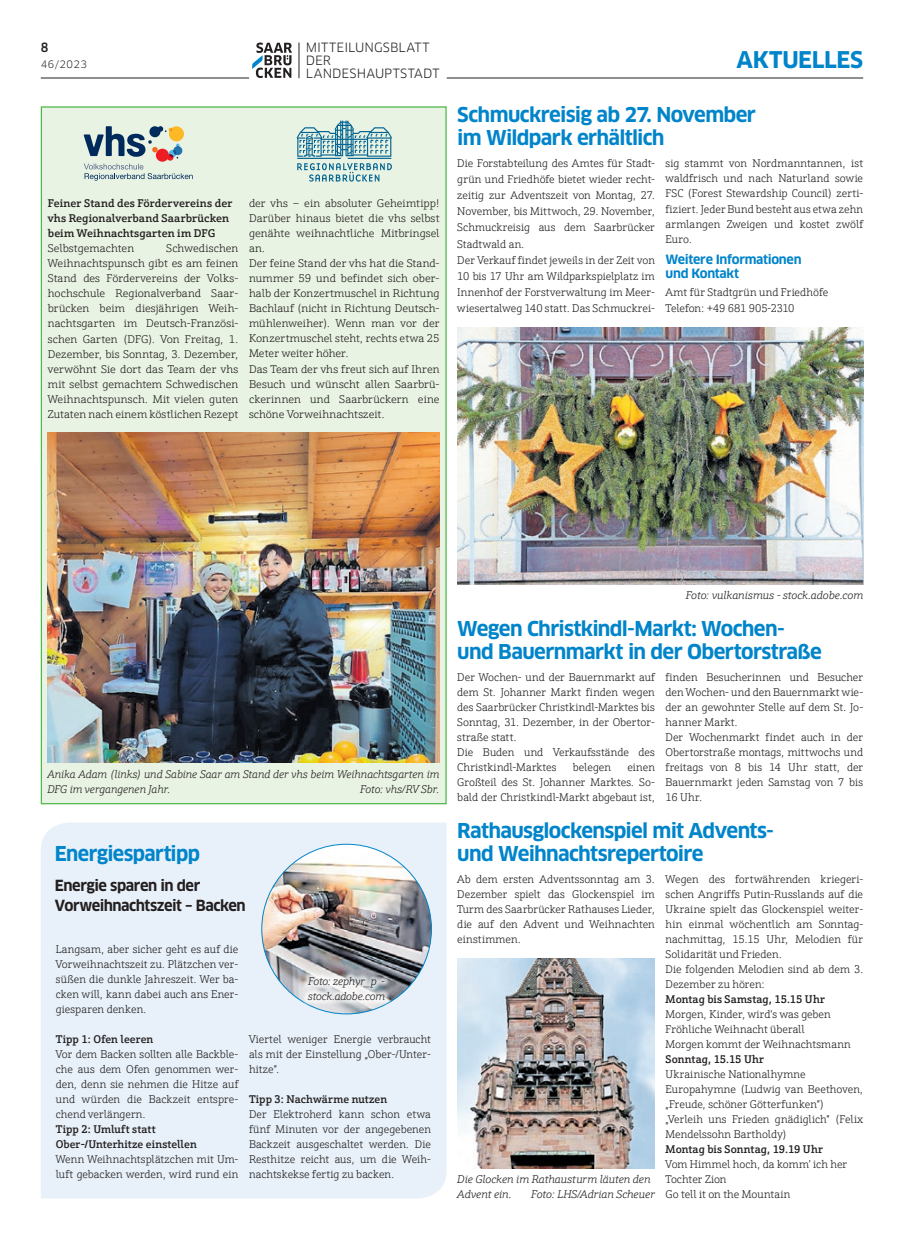
<style>
.page{position:relative;width:904px;height:1241px;background:#fff}
.page>*{position:absolute;margin:0;border:0;box-sizing:border-box;transform-origin:0 0}
.t1{font:700 22.5px "Clan OT";letter-spacing:-.015em;color:#0084ca}
.t2{font:700 20px/22.5px "Clan OT";letter-spacing:-.035em;color:#0084ca}
.t3{font:700 15px/20px "Clan OT";letter-spacing:-.04em;color:#231f20}
.t4{font:12.5px/12.8px "Clan OT";letter-spacing:.005em;color:#231f20}
.t5{font:700 12.5px/13.9px "Clan OT";letter-spacing:-.025em;color:#0084ca}
.t6{font:500 12.5px "Clan OT";color:#231f20;scale:.95 1}
.t7{font:300 11.25px/15px "Schnebel Slab Pro";color:#231f20}
.t8{font:500 11.25px/15px "Schnebel Slab Pro";color:#231f20}
.t9{font:italic 300 11.25px/15px "Schnebel Slab Pro";letter-spacing:-.005em;color:#231f20}
.t10{font:10px "Clan OT";letter-spacing:.045em;color:#231f20}
</style>
<div class="page">
<hr style="left:446px;top:78px;width:417px;height:1px;background:#231f20">
<hr style="left:41px;top:78px;width:208px;height:1px;background:#231f20">
<svg style="left:252px;top:43px;width:40px;height:35px"></svg>
<hr style="left:299px;top:43px;width:1px;height:35px;background:#231f20">
<img style="left:457px;top:958px;width:198px;height:210px">
<div style="left:41px;top:106px;width:405px;height:698px;background:#e9f3e3;border:1px solid #4cb848"></div>
<svg style="left:84px;top:126px;width:109px;height:55px"></svg>
<svg style="left:297px;top:121px;width:95px;height:61px"></svg>
<img style="left:47px;top:432px;width:392px;height:330px">
<div style="left:41px;top:823px;width:405px;height:375px;background:#e8f1f9"></div>
<img style="left:261px;top:843px;width:170px;height:170px;border-radius:85px">
<div style="left:302px;top:970px;width:89px;height:35px;background:#fff;opacity:.75"></div>
<img style="left:457px;top:328px;width:406px;height:256px">
<p class="t6" style="left:41px;top:40px;width:10px">8</p>
<p class="t4" style="left:306px;top:41px;width:135px">MITTEILUNGSBLATT<br>DER<br>LANDESHAUPTSTADT</p>
<h1 class="t1" style="left:736px;top:47px;width:128px">Aktuelles</h1>
<p class="t10" style="left:41px;top:58px;width:48px">46/2023</p>
<p class="t8" style="left:48px;top:196px;width:186px">Feiner Stand des Fördervereins der vhs Regionalverband Saarbrücken beim Weihnachtsgarten im DFG</p>
<p class="t7" style="left:48px;top:241px;width:88px">Selbstgemachten</p>
<p class="t7" style="left:48px;top:241px;width:192px;text-align:justify;text-indent:118px">Schwedischen Weihnachtspunsch gibt es am feinen Stand des Fördervereins der Volks&shy;hochschule Regionalverband Saar&shy;brücken beim diesjährigen Weih&shy;nachtsgarten im Deutsch-Französi&shy;schen Garten (DFG). Von Freitag, 1.<br>Dezember, bis Sonntag, 3. Dezember, verwöhnt Sie dort das Team der vhs mit selbst gemachtem Schwedischen Weihnachtspunsch. Mit vielen guten Zutaten nach einem köstlichen Rezept</p>
<p class="t7" style="left:249px;top:196px;width:192px">der vhs – ein absoluter Geheimtipp!<br>Darüber hinaus bietet die vhs selbst genähte weihnachtliche Mitbringsel an.<br>Der feine Stand der vhs hat die Stand&shy;nummer 59 und befindet sich ober&shy;halb der Konzertmuschel in Richtung<br>Bachlauf (nicht in Richtung Deutsch&shy;mühlenweiher). Wenn man vor der<br>Konzertmuschel steht, rechts etwa 25<br>Meter weiter höher.<br>Das Team der vhs freut sich auf Ihren<br>Besuch und wünscht allen Saarbrü&shy;ckerinnen und Saarbrückern eine schöne Vorweihnachtszeit.</p>
<h2 class="t2" style="left:457px;top:104px;width:300px">Schmuckreisig ab 27. November im Wildpark erhältlich</h2>
<p class="t7" style="left:457px;top:155px;width:199px;line-height:16.1px">Die Forstabteilung des Amtes für Stadt&shy;grün und Friedhöfe bietet wieder recht&shy;zeitig zur Adventszeit von Montag, 27.<br>November, bis Mittwoch, 29. November, Schmuckreisig aus dem Saarbrücker Stadtwald an.<br>Der Verkauf findet jeweils in der Zeit von 10 bis 17 Uhr am Wildparkspielplatz im Innenhof der Forstverwaltung im Meer&shy;wiesertalweg 140 statt. Das Schmuckrei-</p>
<p class="t7" style="left:665px;top:156px;width:199px;text-align:justify">sig stammt von Nordmanntannen, ist waldfrisch und nach Naturland sowie FSC (Forest Stewardship Council) zerti&shy;fiziert. Jeder Bund besteht aus etwa zehn armlangen Zweigen und kostet zwölf Euro.</p>
<p class="t5" style="left:665px;top:252px;width:137px">Weitere Informationen und Kontakt</p>
<p class="t7" style="left:665px;top:285px;width:164px">Amt für Stadtgrün und Friedhöfe<br>Telefon: +49 681 905-2310</p>
<p class="t9" style="left:47px;top:766px;width:394px">Anika Adam (links) und Sabine Saar am Stand der vhs beim Weihnachtsgarten im<br>DFG im vergangenen Jahr.</p>
<p class="t9" style="left:360px;top:781px;width:81px">Foto: vhs/RV Sbr.</p>
<h2 class="t2" style="left:55px;top:842px;width:146px">Energiespartipp</h2>
<h3 class="t3" style="left:55px;top:875px;width:192px">Energie sparen in der<br>Vorweihnachtszeit – Backen</h3>
<p class="t7" style="left:56px;top:942px;width:184px;text-align:justify">Langsam, aber sicher geht es auf die Vorweihnachtszeit zu. Plätzchen ver&shy;süßen die dunkle Jahreszeit. Wer ba&shy;cken will, kann dabei auch ans Ener&shy;giesparen denken.</p>
<p class="t8" style="left:56px;top:1031px;width:99px">Tipp 1: Ofen leeren</p>
<p class="t7" style="left:56px;top:1047px;width:184px;text-align:justify">Vor dem Backen sollten alle Backble&shy;che aus dem Ofen genommen wer&shy;den, denn sie nehmen die Hitze auf und würden die Backzeit entspre&shy;chend verlängern.</p>
<p class="t8" style="left:56px;top:1121px;width:142px">Tipp 2: Umluft statt<br>Ober-/Unterhitze einstellen</p>
<p class="t7" style="left:56px;top:1151px;width:184px">Wenn Weihnachtsplätzchen mit Um&shy;luft gebacken werden, wird rund ein</p>
<p class="t9" style="left:308px;top:973px;width:79px">Foto: zephyr_p - stock.adobe.com</p>
<p class="t7" style="left:249px;top:1031px;width:183px;text-align:justify">Viertel weniger Energie verbraucht als mit der Einstellung „Ober-/Unter&shy;hitze“.</p>
<p class="t8" style="left:249px;top:1091px;width:140px">Tipp 3: Nachwärme nutzen</p>
<p class="t7" style="left:249px;top:1106px;width:183px;text-align:justify">Der Elektroherd kann schon etwa fünf Minuten vor der angegebenen Backzeit ausgeschaltet werden. Die Resthitze reicht aus, um die Weih&shy;nachtskekse fertig zu backen.</p>
<p class="t9" style="left:685px;top:588px;width:179px">Foto: vulkanismus - stock.adobe.com</p>
<h2 class="t2" style="left:457px;top:617px;width:366px">Wegen Christkindl-Markt: Wochen&shy;und Bauernmarkt in der Obertorstraße</h2>
<p class="t7" style="left:457px;top:669px;width:199px">Der Wochen- und der Bauernmarkt auf dem St. Johanner Markt finden wegen des Saarbrücker Christkindl-Marktes bis<br>Sonntag, 31. Dezember, in der Obertor&shy;straße statt.<br>Die Buden und Verkaufsstände des<br>Christkindl-Marktes</p>
<p class="t7" style="left:665px;top:669px;width:199px">finden Besucherinnen und Besucher den Wochen- und den Bauernmarkt wie&shy;der an gewohnter Stelle auf dem St. Jo&shy;hanner Markt.<br>Der Wochenmarkt findet auch in der<br>Obertorstraße montags, mittwochs und freitags von 8 bis 14 Uhr statt, der<br>Bauernmarkt jeden Samstag von 7 bis<br>16 Uhr.</p>
<p class="t7" style="left:573px;top:760px;width:40px">belegen</p>
<p class="t7" style="left:457px;top:760px;width:199px;text-align:justify;text-indent:170px">einen Großteil des St. Johanner Marktes. So&shy;bald der Christkindl-Markt abgebaut ist,</p>
<h2 class="t2" style="left:457px;top:819px;width:318px">Rathausglockenspiel mit Advents&shy;und Weihnachtsrepertoire</h2>
<p class="t7" style="left:457px;top:871px;width:199px;text-align:justify">Ab dem ersten Adventssonntag am 3.<br>Dezember spielt das Glockenspiel im Turm des Saarbrücker Rathauses Lieder, die auf den Advent und Weihnachten einstimmen.</p>
<p class="t7" style="left:665px;top:871px;width:199px">Wegen des fortwährenden kriegeri&shy;schen Angriffs Putin-Russlands auf die Ukraine spielt das Glockenspiel weiter&shy;hin einmal wöchentlich am Sonntag&shy;nachmittag, 15.15 Uhr, Melodien für Solidarität und Frieden.<br>Die folgenden Melodien sind ab dem 3.<br>Dezember zu hören:</p>
<p class="t8" style="left:665px;top:991px;width:161px">Montag bis Samstag, 15.15 Uhr</p>
<p class="t7" style="left:665px;top:1006px;width:187px">Morgen, Kinder, wird‘s was geben<br>Fröhliche Weihnacht überall<br>Morgen kommt der Weihnachtsmann</p>
<p class="t8" style="left:665px;top:1051px;width:100px">Sonntag, 15.15 Uhr</p>
<p class="t7" style="left:665px;top:1066px;width:199px">Ukrainische Nationalhymne Europahymne (Ludwig van Beethoven, „Freude, schöner Götterfunken“) „Verleih uns Frieden gnädiglich“ (Felix Mendelssohn Bartholdy)</p>
<p class="t8" style="left:665px;top:1141px;width:159px">Montag bis Sonntag, 19.19 Uhr</p>
<p class="t7" style="left:665px;top:1156px;width:183px">Vom Himmel hoch, da komm’ ich her<br>Tochter Zion<br>Go tell it on the Mountain</p>
<p class="t9" style="left:457px;top:1171px;width:195px">Die Glocken im Rathausturm läuten den<br>Advent ein.</p>
<p class="t9" style="left:531px;top:1186px;width:125px">Foto: LHS/Adrian Scheuer</p>
</div>
